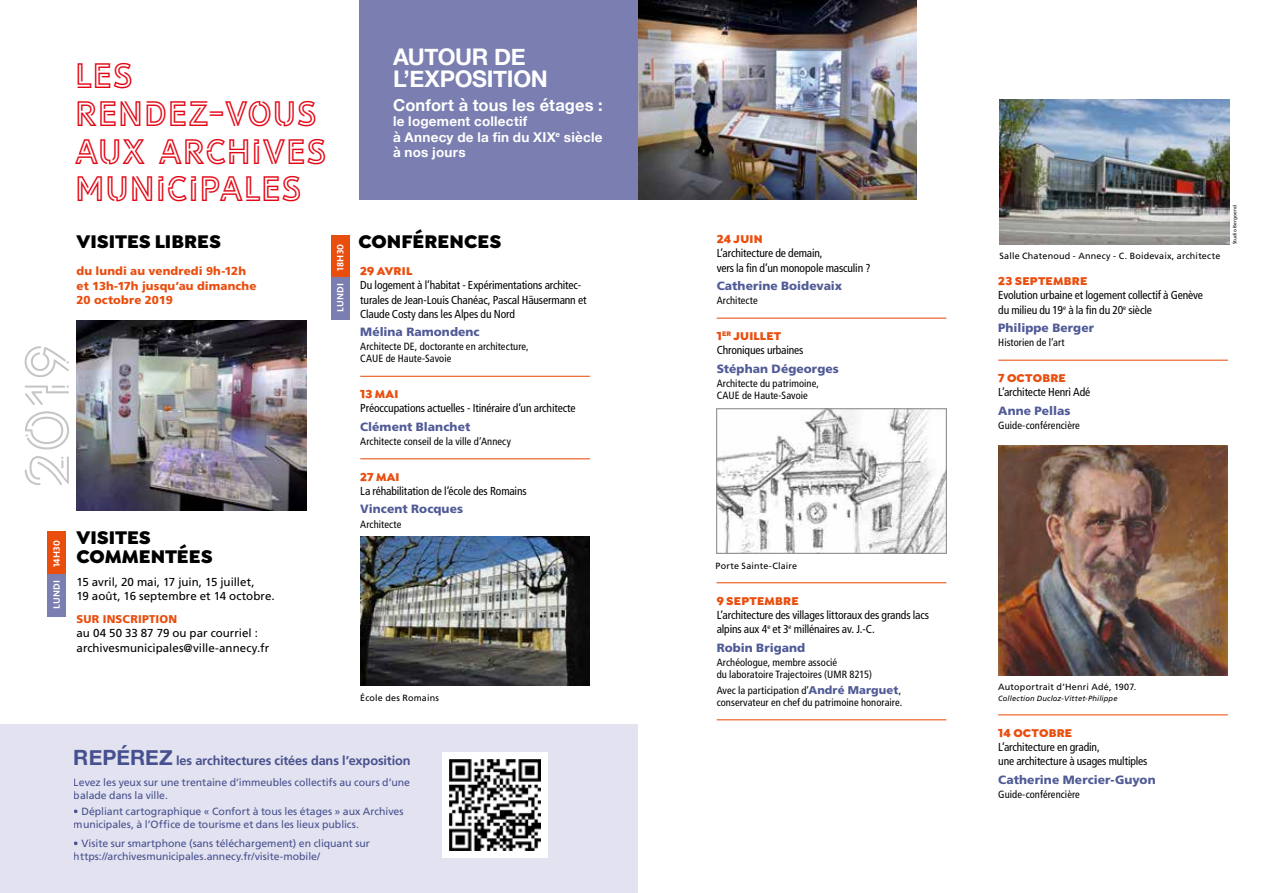
<style>
.page{position:relative;width:1276px;height:893px;background:#fff}
.page>*{position:absolute;margin:0;border:0;box-sizing:border-box;transform-origin:0 0}
.t1{font:33px/38px "LIBRARY3 AM";letter-spacing:-.02em;color:#e30613}
.t2{font:700 22.95px/21.6px "Helvetica Neue";letter-spacing:-.015em;color:#fff}
.t3{font:900 19.5px/19.5px "Isidora Sans";color:#000}
.t4{font:700 16.5px "Helvetica Neue";letter-spacing:.01em;color:#fff}
.t5{font:700 13.5px/15.5px "Helvetica Neue";letter-spacing:.02em;color:#fff}
.t6{font:700 12.75px "Frutiger LT Std";letter-spacing:-.01em;color:#515b97}
.t7{font:900 12px "Frutiger LT Std";letter-spacing:.005em;color:#515b97}
.t8{font:900 12px "Isidora Sans";letter-spacing:.02em;color:#e94e0f}
.t9{font:condensed 11.55px/14.2px "Frutiger LT Std";letter-spacing:-.01em;color:#000}
.t10{font:11.55px/14.2px "Frutiger LT Std";color:#000}
.t11{font:900 11.55px/14.2px "Frutiger LT Std";letter-spacing:.01em;color:#e94e0f}
.t12{font:900 11.25px "Frutiger LT Std";letter-spacing:.015em;color:#e94e0f}
.t13{font:condensed 10.5px/12px "Frutiger LT Std";letter-spacing:.005em;color:#000}
.t14{font:10.5px/12.6px "Frutiger LT Std";letter-spacing:-.005em;color:#515b97}
.t15{font:700 9.45px "Kievit OT";letter-spacing:.02em;color:#fff}
.t16{font:9px "Frutiger LT Std";letter-spacing:.02em;color:#000}
.t17{font:italic 7.5px "Frutiger LT Std";letter-spacing:.02em;color:#000}
.t18{font:4.8px "Frutiger LT Std";letter-spacing:.025em;color:#000}
.s1{font-family:"Helvetica Neue";font-size:21px}
.s2{font-weight:700}
.s3{font-weight:900;font-stretch:normal;font-size:11.25px;color:#515b97}
</style>
<div class="page">
<hr style="left:360px;top:376px;width:230px;height:1px;background:#e94e0f">
<hr style="left:360px;top:458px;width:230px;height:1px;background:#e94e0f">
<div style="left:359px;top:0;width:279px;height:200px;background:#7a7eb0"></div>
<img style="left:638px;top:0;width:278px;height:200px">
<div style="left:47px;top:531px;width:18px;height:43px;background:#e94e0f"></div>
<div style="left:47px;top:574px;width:18px;height:42px;background:#7a7eb0"></div>
<div style="left:331px;top:235px;width:18px;height:42px;background:#e94e0f"></div>
<div style="left:331px;top:277px;width:18px;height:43px;background:#7a7eb0"></div>
<img style="left:360px;top:537px;width:230px;height:149px">
<hr style="left:716px;top:318px;width:230px;height:1px;background:#e94e0f">
<hr style="left:716px;top:582px;width:230px;height:1px;background:#e94e0f">
<hr style="left:716px;top:719px;width:230px;height:1px;background:#e94e0f">
<img style="left:718px;top:410px;width:227px;height:142px">
<div style="left:716px;top:408px;width:231px;height:146px;border:1px solid #878787"></div>
<svg style="left:25px;top:346px;width:44px;height:139px"></svg>
<img style="left:77px;top:320px;width:229px;height:191px">
<img style="left:998px;top:445px;width:230px;height:230px">
<img style="left:999px;top:99px;width:230px;height:145px">
<hr style="left:998px;top:360px;width:230px;height:1px;background:#e94e0f">
<hr style="left:998px;top:714px;width:230px;height:1px;background:#e94e0f">
<div style="left:0;top:724px;width:638px;height:169px;background:#e2e2f0"></div>
<div style="left:442px;top:752px;width:106px;height:106px;background:#fff"></div>
<img style="left:449px;top:759px;width:92px;height:92px">
<p class="t15" style="left:51px;top:567px;width:29px;rotate:-90deg">14H30</p>
<p class="t15" style="left:51px;top:609px;width:30px;rotate:-90deg">LUNDI</p>
<h1 class="t1" style="left:74px;top:56px;width:254px">LES<br>RENDEZ-VOUS<br>AUX ARCHIVES<br>MUNICIPALES</h1>
<h3 class="t3" style="left:77px;top:232px;width:146px">VISITES LIBRES</h3>
<p class="t11" style="left:77px;top:264px;width:181px">du lundi au vendredi 9h-12h et 13h-17h jusqu’au dimanche<br>20 octobre 2019</p>
<p class="t15" style="left:335px;top:270px;width:28px;rotate:-90deg">18H30</p>
<p class="t15" style="left:335px;top:312px;width:30px;rotate:-90deg">LUNDI</p>
<h3 class="t3" style="left:77px;top:527px;width:138px">VISITES<br>COMMENTÉES</h3>
<p class="t10" style="left:77px;top:575px;width:200px">15 avril, 20 mai, 17 juin, 15 juillet,<br>19 août, 16 septembre et 14 octobre.</p>
<p class="t12" style="left:77px;top:612px;width:102px">SUR INSCRIPTION</p>
<p class="t10" style="left:77px;top:626px;width:194px">au 04 50 33 87 79 ou par courriel : archivesmunicipales@ville-annecy.fr</p>
<h2 class="t2" style="left:393px;top:47px;width:156px">AUTOUR DE<br>L’EXPOSITION</h2>
<h3 class="t4" style="left:393px;top:92px;width:211px">Confort à tous les étages :</h3>
<p class="t5" style="left:393px;top:114px;width:211px">le logement collectif<br>à Annecy de la fin du XIX<sup>e</sup> siècle à nos jours</p>
<h3 class="t3" style="left:358px;top:232px;width:145px">CONFÉRENCES</h3>
<p class="t8" style="left:360px;top:263px;width:54px">29 AVRIL</p>
<p class="t9" style="left:360px;top:278px;width:228px">Du logement à l’habitat - Expérimentations architec&shy;turales de Jean-Louis Chanéac, Pascal Häusermann et<br>Claude Costy dans les Alpes du Nord</p>
<p class="t7" style="left:360px;top:325px;width:121px">Mélina Ramondenc</p>
<p class="t13" style="left:360px;top:341px;width:170px">Architecte DE, doctorante en architecture,<br>CAUE de Haute-Savoie</p>
<p class="t8" style="left:360px;top:386px;width:40px">13 MAI</p>
<p class="t9" style="left:360px;top:401px;width:217px">Préoccupations actuelles - Itinéraire d’un architecte</p>
<p class="t7" style="left:360px;top:419px;width:112px">Clément Blanchet</p>
<p class="t13" style="left:360px;top:435px;width:152px">Architecte conseil de la ville d’Annecy</p>
<p class="t8" style="left:360px;top:469px;width:41px">27 MAI</p>
<p class="t9" style="left:360px;top:484px;width:168px">La réhabilitation de l’école des Romains</p>
<p class="t7" style="left:360px;top:502px;width:104px">Vincent Rocques</p>
<p class="t13" style="left:360px;top:518px;width:43px">Architecte</p>
<p class="t16" style="left:360px;top:692px;width:80px">École des Romains</p>
<p class="t6" style="left:74px;top:753px;width:338px"><span class="s1">REPÉREZ</span> les architectures citées dans l’exposition</p>
<p class="t14" style="left:74px;top:776px;width:338px">Levez les yeux sur une trentaine d’immeubles collectifs au cours d’une balade dans la ville.</p>
<p class="t14" style="left:74px;top:805px;width:331px"><span class="s2">•</span> Dépliant cartographique « Confort à tous les étages » aux Archives municipales, à l’Office de tourisme et dans les lieux publics.</p>
<p class="t14" style="left:74px;top:837px;width:298px">• Visite sur smartphone (sans téléchargement) en cliquant sur https://archivesmunicipales.annecy.fr/visite-mobile/</p>
<p class="t8" style="left:716px;top:231px;width:47px">24 JUIN</p>
<p class="t9" style="left:716px;top:246px;width:155px">L’architecture de demain,<br>vers la fin d’un monopole masculin ?</p>
<p class="t7" style="left:716px;top:279px;width:127px">Catherine Boidevaix</p>
<p class="t13" style="left:716px;top:295px;width:43px">Architecte</p>
<p class="t8" style="left:716px;top:328px;width:66px">1<sup>ER</sup> JUILLET</p>
<p class="t9" style="left:716px;top:343px;width:88px">Chroniques urbaines</p>
<p class="t7" style="left:716px;top:361px;width:124px">Stéphan Dégeorges</p>
<p class="t13" style="left:716px;top:377px;width:104px">Architecte du patrimoine,<br>CAUE de Haute-Savoie</p>
<p class="t16" style="left:715px;top:561px;width:83px">Porte Sainte-Claire</p>
<p class="t8" style="left:716px;top:593px;width:84px">9 SEPTEMBRE</p>
<p class="t9" style="left:716px;top:608px;width:214px">L’architecture des villages littoraux des grands lacs alpins aux 4<sup>e</sup> et 3<sup>e</sup> millénaires av. J.-C.</p>
<p class="t7" style="left:716px;top:640px;width:90px">Robin Brigand</p>
<p class="t13" style="left:716px;top:656px;width:157px">Archéologue, membre associé<br>du laboratoire Trajectoires (UMR 8215)</p>
<p class="t13" style="left:716px;top:684px;width:187px">Avec la participation d’<span class="s3">André Marguet</span>, conservateur en chef du patrimoine honoraire.</p>
<p class="t16" style="left:999px;top:251px;width:222px">Salle Chatenoud - Annecy - C. Boidevaix, architecte</p>
<p class="t8" style="left:998px;top:273px;width:90px">23 SEPTEMBRE</p>
<p class="t9" style="left:998px;top:288px;width:206px">Evolution urbaine et logement collectif à Genève du milieu du 19<sup>e</sup> à la fin du 20<sup>e</sup> siècle</p>
<p class="t7" style="left:998px;top:321px;width:97px">Philippe Berger</p>
<p class="t13" style="left:998px;top:337px;width:68px">Historien de l’art</p>
<p class="t8" style="left:998px;top:370px;width:69px">7 OCTOBRE</p>
<p class="t9" style="left:998px;top:385px;width:94px">L’architecte Henri Adé</p>
<p class="t7" style="left:998px;top:403px;width:74px">Anne Pellas</p>
<p class="t13" style="left:998px;top:419px;width:83px">Guide-conférencière</p>
<p class="t18" style="left:1232px;top:244px;width:40px;rotate:-90deg">Studio Bergoend</p>
<p class="t16" style="left:998px;top:682px;width:140px">Autoportrait d’Henri Adé, 1907.</p>
<p class="t17" style="left:998px;top:694px;width:121px">Collection Ducloz-Vittet-Philippe</p>
<p class="t8" style="left:998px;top:725px;width:75px">14 OCTOBRE</p>
<p class="t9" style="left:998px;top:740px;width:151px">L’architecture en gradin,<br>une architecture à usages multiples</p>
<p class="t7" style="left:998px;top:772px;width:159px">Catherine Mercier-Guyon</p>
<p class="t13" style="left:998px;top:788px;width:83px">Guide-conférencière</p>
</div>
